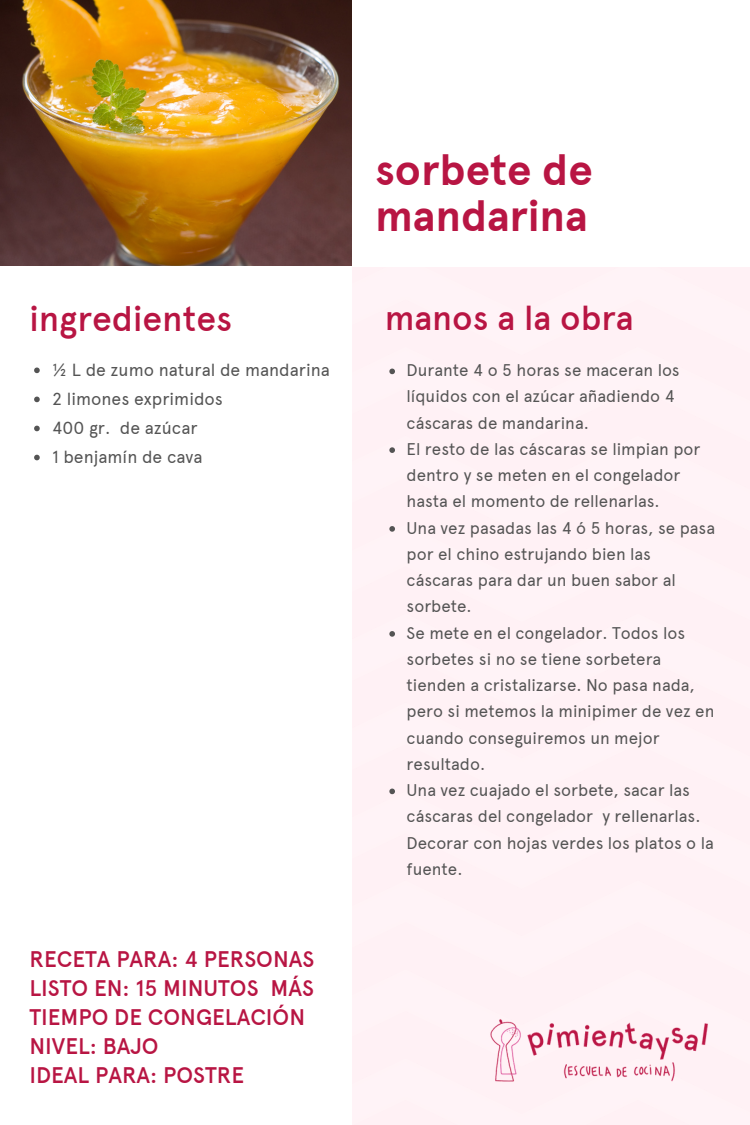
<style>
.page{position:relative;width:750px;height:1125px;background:#fff}
.page>*{position:absolute;margin:0;border:0;box-sizing:border-box;transform-origin:0 0}
.t1{font:700 43.75px/45.2px "Apercu";color:#b81543}
.t2{font:500 35.38px "Apercu";color:#b81543}
.t3{font:500 34.62px "Apercu";color:#b81543}
.t4{font:500 22.5px "Apercu";color:#b81543}
.t5{font:17.5px "Apercu";color:#545454}
.t6{font:16.88px/26.2px "Apercu";color:#545454}
</style>
<div class="page">
<img style="left:0;top:0;width:352px;height:265px">
<img style="left:488px;top:1017px;width:222px;height:66px">
<svg style="left:34px;top:368px;width:6px;height:5px"></svg>
<svg style="left:34px;top:397px;width:6px;height:5px"></svg>
<svg style="left:34px;top:426px;width:6px;height:5px"></svg>
<svg style="left:34px;top:455px;width:6px;height:5px"></svg>
<svg style="left:389px;top:369px;width:6px;height:5px"></svg>
<svg style="left:389px;top:447px;width:6px;height:6px"></svg>
<svg style="left:389px;top:526px;width:6px;height:6px"></svg>
<svg style="left:389px;top:631px;width:6px;height:6px"></svg>
<svg style="left:389px;top:789px;width:6px;height:5px"></svg>
<p class="t2" style="left:29px;top:298px;width:204px">ingredientes</p>
<p class="t5" style="left:52px;top:359px;width:279px">½ L de zumo natural de mandarina</p>
<p class="t5" style="left:52px;top:388px;width:172px">2 limones exprimidos</p>
<p class="t5" style="left:52px;top:417px;width:147px">400 gr. de azúcar</p>
<p class="t5" style="left:52px;top:447px;width:152px">1 benjamín de cava</p>
<p class="t4" style="left:29px;top:945px;width:286px">RECETA PARA: 4 PERSONAS</p>
<p class="t4" style="left:29px;top:974px;width:286px">LISTO EN: 15 MINUTOS MÁS</p>
<p class="t4" style="left:29px;top:1003px;width:277px">TIEMPO DE CONGELACIÓN</p>
<p class="t4" style="left:29px;top:1033px;width:131px">NIVEL: BAJO</p>
<p class="t4" style="left:29px;top:1062px;width:216px">IDEAL PARA: POSTRE</p>
<p class="t1" style="left:375px;top:148px;width:219px">sorbete de mandarina</p>
<p class="t3" style="left:385px;top:297px;width:251px">manos a la obra</p>
<p class="t6" style="left:407px;top:357px;width:275px">Durante 4 o 5 horas se maceran los líquidos con el azúcar añadiendo 4 cáscaras de mandarina.</p>
<p class="t6" style="left:407px;top:436px;width:295px">El resto de las cáscaras se limpian por dentro y se meten en el congelador hasta el momento de rellenarlas.</p>
<p class="t6" style="left:407px;top:515px;width:310px">Una vez pasadas las 4 ó 5 horas, se pasa por el chino estrujando bien las cáscaras para dar un buen sabor al sorbete.</p>
<p class="t6" style="left:407px;top:620px;width:309px">Se mete en el congelador. Todos los sorbetes si no se tiene sorbetera tienden a cristalizarse. No pasa nada, pero si metemos la minipimer de vez en cuando conseguiremos un mejor resultado.</p>
<p class="t6" style="left:407px;top:777px;width:309px">Una vez cuajado el sorbete, sacar las cáscaras del congelador y rellenarlas.<br>Decorar con hojas verdes los platos o la fuente.</p>
</div>
